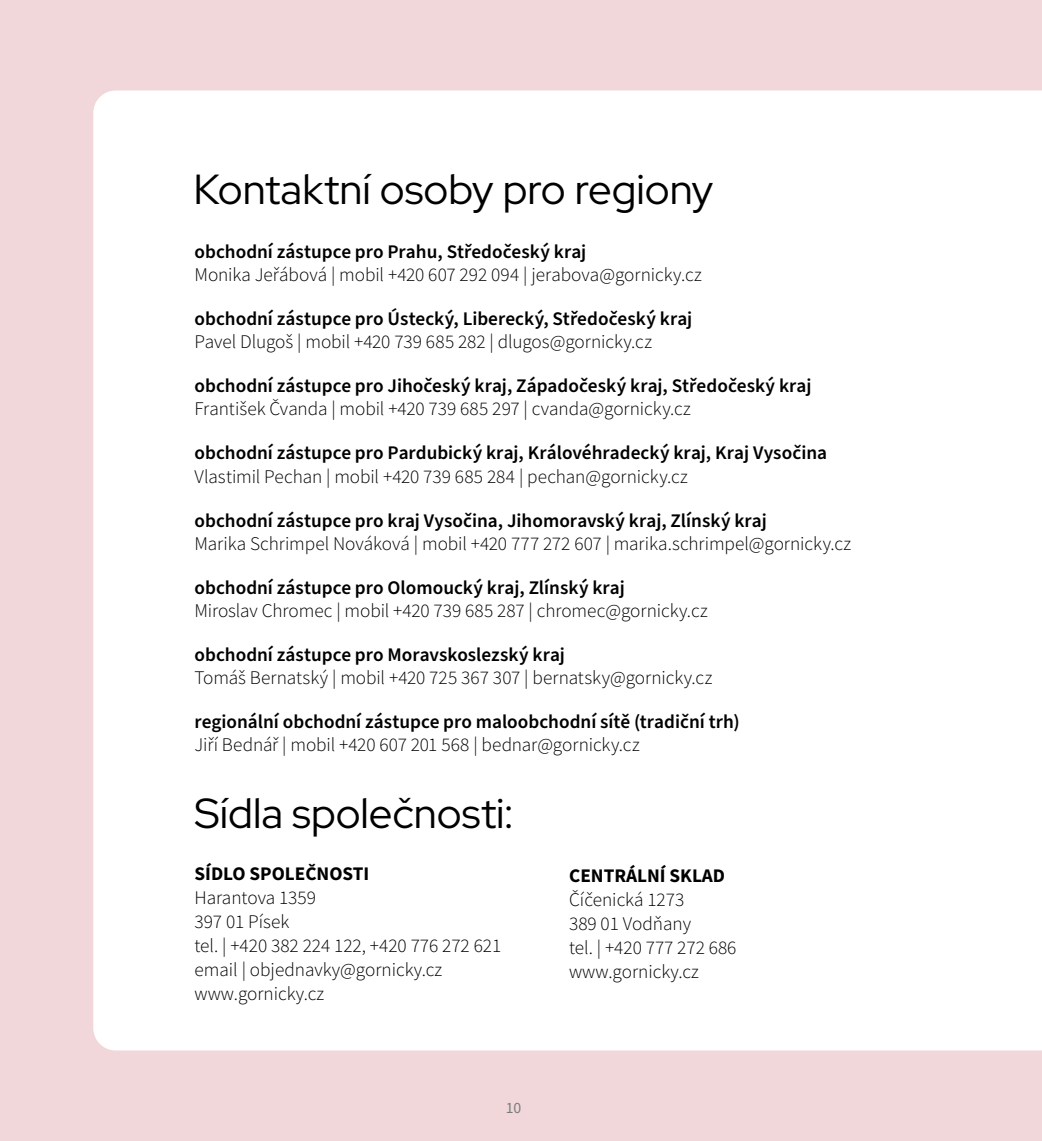
<style>
.page{position:relative;width:1042px;height:1141px;background:#f2d7da}
.page>*{position:absolute;margin:0;border:0;box-sizing:border-box;transform-origin:0 0}
.t1{font:42px "Red Hat Display";color:#000}
.t2{font:300 19.25px/24px "Source Sans Pro";color:#000}
.t3{font:600 19.25px "Source Sans Pro";color:#000}
.t4{font:700 19.25px "Source Sans Pro";color:#000}
.t5{font:15.75px "Source Sans Pro";color:#7c7b7b}
</style>
<div class="page">
<div style="left:93px;top:91px;width:949px;height:959px;background:#fff"></div>
<h1 class="t1" style="left:193px;top:174px;width:521px">Kontaktní osoby pro regiony</h1>
<p class="t3" style="left:194px;top:241px;width:393px">obchodní zástupce pro Prahu, Středočeský kraj</p>
<p class="t2" style="left:194px;top:263px;width:509px">Monika Jeřábová | mobil +420 607 292 094 | jerabova@gornicky.cz</p>
<p class="t3" style="left:194px;top:308px;width:499px">obchodní zástupce pro Ústecký, Liberecký, Středočeský kraj</p>
<p class="t2" style="left:194px;top:330px;width:459px">Pavel Dlugoš | mobil +420 739 685 282 | dlugos@gornicky.cz</p>
<p class="t3" style="left:194px;top:375px;width:618px">obchodní zástupce pro Jihočeský kraj, Západočeský kraj, Středočeský kraj</p>
<p class="t2" style="left:194px;top:397px;width:498px">František Čvanda | mobil +420 739 685 297 | cvanda@gornicky.cz</p>
<p class="t3" style="left:194px;top:442px;width:634px">obchodní zástupce pro Pardubický kraj, Královéhradecký kraj, Kraj Vysočina</p>
<p class="t2" style="left:194px;top:464px;width:495px">Vlastimil Pechan | mobil +420 739 685 284 | pechan@gornicky.cz</p>
<p class="t3" style="left:194px;top:510px;width:574px">obchodní zástupce pro kraj Vysočina, Jihomoravský kraj, Zlínský kraj</p>
<p class="t2" style="left:194px;top:531px;width:658px">Marika Schrimpel Nováková | mobil +420 777 272 607 | marika.schrimpel@gornicky.cz</p>
<p class="t3" style="left:194px;top:577px;width:432px">obchodní zástupce pro Olomoucký kraj, Zlínský kraj</p>
<p class="t2" style="left:194px;top:599px;width:515px">Miroslav Chromec | mobil +420 739 685 287 | chromec@gornicky.cz</p>
<p class="t3" style="left:194px;top:644px;width:372px">obchodní zástupce pro Moravskoslezský kraj</p>
<p class="t2" style="left:194px;top:666px;width:519px">Tomáš Bernatský | mobil +420 725 367 307 | bernatsky@gornicky.cz</p>
<p class="t3" style="left:194px;top:711px;width:547px">regionální obchodní zástupce pro maloobchodní sítě (tradiční trh)</p>
<p class="t2" style="left:194px;top:733px;width:447px">Jiří Bednář | mobil +420 607 201 568 | bednar@gornicky.cz</p>
<h1 class="t1" style="left:194px;top:785px;width:321px">Sídla společnosti:</h1>
<p class="t4" style="left:194px;top:860px;width:176px">SÍDLO SPOLEČNOSTI</p>
<p class="t2" style="left:194px;top:885px;width:308px">Harantova 1359<br>397 01 Písek<br>tel. | +420 382 224 122, +420 776 272 621 email | objednavky@gornicky.cz www.gornicky.cz</p>
<p class="t5" style="left:506px;top:1098px;width:17px">10</p>
<p class="t4" style="left:569px;top:863px;width:157px">CENTRÁLNÍ SKLAD</p>
<p class="t2" style="left:569px;top:888px;width:169px">Číčenická 1273<br>389 01 Vodňany<br>tel. | +420 777 272 686 www.gornicky.cz</p>
</div>
